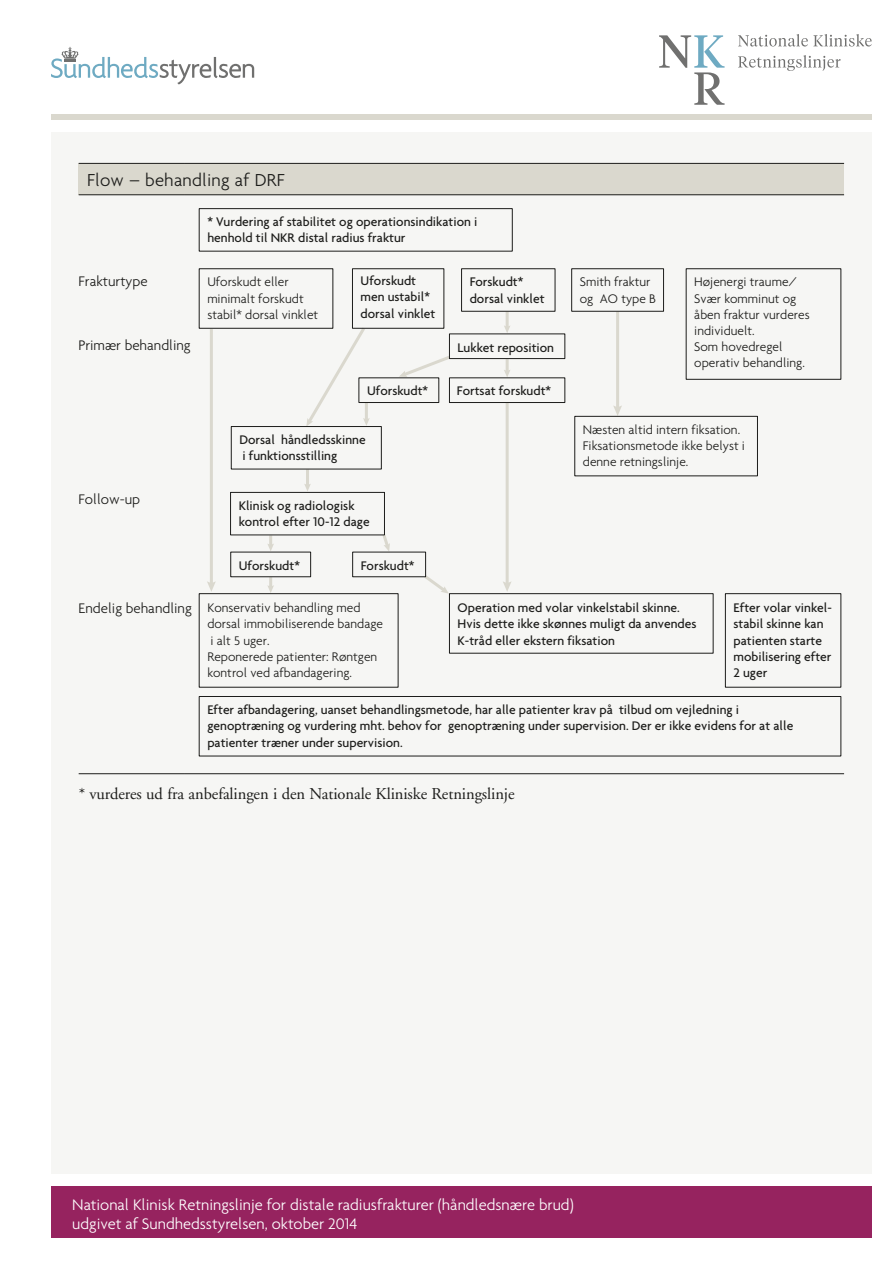
<style>
.page{position:relative;width:893px;height:1263px;background:#fff}
.page>*{position:absolute;margin:0;border:0;box-sizing:border-box;transform-origin:0 0}
.t1{font:300 18.75px "Agenda";letter-spacing:.01em;color:#1d1d1b}
.t2{font:300 16.5px/19.5px "Agenda";color:#fff}
.t3{font:16.5px "Adobe Garamond";letter-spacing:-.005em;color:#1d1d1b}
.t4{font:300 15px "Agenda";color:#1d1d1b}
.t5{font:500 13.5px/16.2px "Agenda";color:#1d1d1b}
.t6{font:300 13.5px/16.2px "Agenda";color:#1d1d1b}
</style>
<div class="page">
<div style="left:51px;top:132px;width:821px;height:1042px;background:#f6f6f4"></div>
<div style="left:51px;top:114px;width:821px;height:5px;background:#dad8ce"></div>
<svg style="left:51px;top:47px;width:203px;height:37px"></svg>
<svg style="left:738px;top:34px;width:134px;height:13px"></svg>
<svg style="left:738px;top:55px;width:102px;height:16px"></svg>
<svg style="left:659px;top:35px;width:66px;height:70px"></svg>
<div style="left:51px;top:1186px;width:821px;height:51px;background:#96235f"></div>
<div style="left:79px;top:163px;width:765px;height:32px;background:#dad8ce"></div>
<hr style="left:79px;top:194px;width:106px;height:1px;background:#1d1d1b">
<hr style="left:185px;top:194px;width:659px;height:1px;background:#1d1d1b">
<hr style="left:79px;top:163px;width:106px;height:1px;background:#1d1d1b">
<hr style="left:185px;top:163px;width:659px;height:1px;background:#1d1d1b">
<hr style="left:79px;top:773px;width:106px;height:1px;background:#1d1d1b">
<hr style="left:185px;top:773px;width:659px;height:1px;background:#1d1d1b">
<hr style="left:210px;top:329px;width:3px;height:256px;background:#dad8ce">
<svg style="left:207px;top:581px;width:9px;height:11px"></svg>
<hr style="left:506px;top:403px;width:3px;height:182px;background:#dad8ce">
<svg style="left:503px;top:581px;width:8px;height:11px"></svg>
<svg style="left:504px;top:359px;width:6px;height:18px"></svg>
<hr style="left:506px;top:311px;width:3px;height:17px;background:#dad8ce">
<svg style="left:504px;top:325px;width:6px;height:8px"></svg>
<hr style="left:616px;top:312px;width:3px;height:97px;background:#dad8ce">
<svg style="left:613px;top:405px;width:9px;height:11px"></svg>
<svg style="left:267px;top:577px;width:7px;height:16px"></svg>
<svg style="left:267px;top:535px;width:7px;height:16px"></svg>
<hr style="left:306px;top:469px;width:3px;height:17px;background:#dad8ce">
<svg style="left:304px;top:484px;width:7px;height:7px"></svg>
<svg style="left:306px;top:324px;width:64px;height:102px"></svg>
<svg style="left:399px;top:355px;width:54px;height:24px"></svg>
<svg style="left:380px;top:535px;width:11px;height:17px"></svg>
<svg style="left:421px;top:572px;width:28px;height:22px"></svg>
<div style="left:199px;top:268px;width:134px;height:61px;border:1px solid #1d1d1b"></div>
<div style="left:352px;top:268px;width:92px;height:61px;border:1px solid #1d1d1b"></div>
<div style="left:686px;top:268px;width:155px;height:112px;border:1px solid #1d1d1b"></div>
<div style="left:571px;top:268px;width:93px;height:44px;border:1px solid #1d1d1b"></div>
<div style="left:199px;top:208px;width:314px;height:44px;border:1px solid #1d1d1b"></div>
<div style="left:358px;top:377px;width:81px;height:26px;border:1px solid #1d1d1b"></div>
<div style="left:231px;top:426px;width:151px;height:43px;border:1px solid #1d1d1b"></div>
<div style="left:230px;top:552px;width:81px;height:25px;border:1px solid #1d1d1b"></div>
<div style="left:199px;top:593px;width:199px;height:95px;border:1px solid #1d1d1b"></div>
<div style="left:449px;top:593px;width:264px;height:60px;border:1px solid #1d1d1b"></div>
<div style="left:574px;top:416px;width:184px;height:60px;border:1px solid #1d1d1b"></div>
<div style="left:199px;top:696px;width:642px;height:60px;border:1px solid #1d1d1b"></div>
<div style="left:461px;top:268px;width:94px;height:44px;border:1px solid #1d1d1b"></div>
<div style="left:725px;top:593px;width:116px;height:94px;border:1px solid #1d1d1b"></div>
<div style="left:449px;top:377px;width:116px;height:26px;border:1px solid #1d1d1b"></div>
<div style="left:449px;top:333px;width:116px;height:26px;border:1px solid #1d1d1b"></div>
<div style="left:230px;top:492px;width:155px;height:43px;border:1px solid #1d1d1b"></div>
<div style="left:352px;top:552px;width:74px;height:25px;border:1px solid #1d1d1b"></div>
<h1 class="t1" style="left:87px;top:169px;width:199px">Flow – behandling af DRF</h1>
<p class="t5" style="left:207px;top:213px;width:271px">* Vurdering af stabilitet og operationsindikation i henhold til NKR distal radius fraktur</p>
<p class="t4" style="left:79px;top:273px;width:71px">Frakturtype</p>
<p class="t4" style="left:79px;top:336px;width:114px">Primær behandling</p>
<p class="t6" style="left:207px;top:274px;width:112px">Uforskudt eller minimalt forskudt stabil* dorsal vinklet</p>
<p class="t5" style="left:361px;top:272px;width:76px">Uforskudt men ustabil* dorsal vinklet</p>
<p class="t6" style="left:694px;top:274px;width:117px">Højenergi traume/<br>Svær komminut og åben fraktur vurderes individuelt.<br>Som hovedregel operativ behandling.</p>
<p class="t6" style="left:580px;top:274px;width:78px">Smith fraktur og AO type B</p>
<p class="t5" style="left:470px;top:274px;width:76px">Forskudt* dorsal vinklet</p>
<p class="t5" style="left:458px;top:339px;width:98px">Lukket reposition</p>
<p class="t5" style="left:367px;top:383px;width:63px">Uforskudt*</p>
<p class="t5" style="left:457px;top:383px;width:96px">Fortsat forskudt*</p>
<p class="t5" style="left:239px;top:431px;width:128px">Dorsal håndledsskinne i funktionsstilling</p>
<p class="t6" style="left:583px;top:421px;width:164px">Næsten altid intern fiksation.<br>Fiksationsmetode ikke belyst i denne retningslinje.</p>
<p class="t4" style="left:79px;top:490px;width:63px">Follow-up</p>
<p class="t4" style="left:79px;top:599px;width:115px">Endelig behandling</p>
<p class="t5" style="left:239px;top:497px;width:133px">Klinisk og radiologisk kontrol efter 10-12 dage</p>
<p class="t5" style="left:361px;top:557px;width:55px">Forskudt*</p>
<p class="t5" style="left:239px;top:557px;width:63px">Uforskudt*</p>
<p class="t6" style="left:207px;top:600px;width:177px">Konservativ behandling med dorsal immobiliserende bandage i alt 5 uger.<br>Reponerede patienter: Røntgen kontrol ved afbandagering.</p>
<p class="t5" style="left:458px;top:599px;width:240px">Operation med volar vinkelstabil skinne.<br>Hvis dette ikke skønnes muligt da anvendes<br>K-tråd eller ekstern fiksation</p>
<p class="t5" style="left:733px;top:599px;width:100px">Efter volar vinkel&shy;stabil skinne kan patienten starte mobilisering efter<br>2 uger</p>
<p class="t5" style="left:207px;top:701px;width:587px">Efter afbandagering, uanset behandlingsmetode, har alle patienter krav på tilbud om vejledning i genoptræning og vurdering mht. behov for genoptræning under supervision. Der er ikke evidens for at alle patienter træner under supervision.</p>
<p class="t3" style="left:79px;top:784px;width:437px">* vurderes ud fra anbefalingen i den Nationale Kliniske Retningslinje</p>
<p class="t2" style="left:72px;top:1194px;width:503px">National Klinisk Retningslinje for distale radiusfrakturer (håndledsnære brud) udgivet af Sundhedsstyrelsen, oktober 2014</p>
</div>
